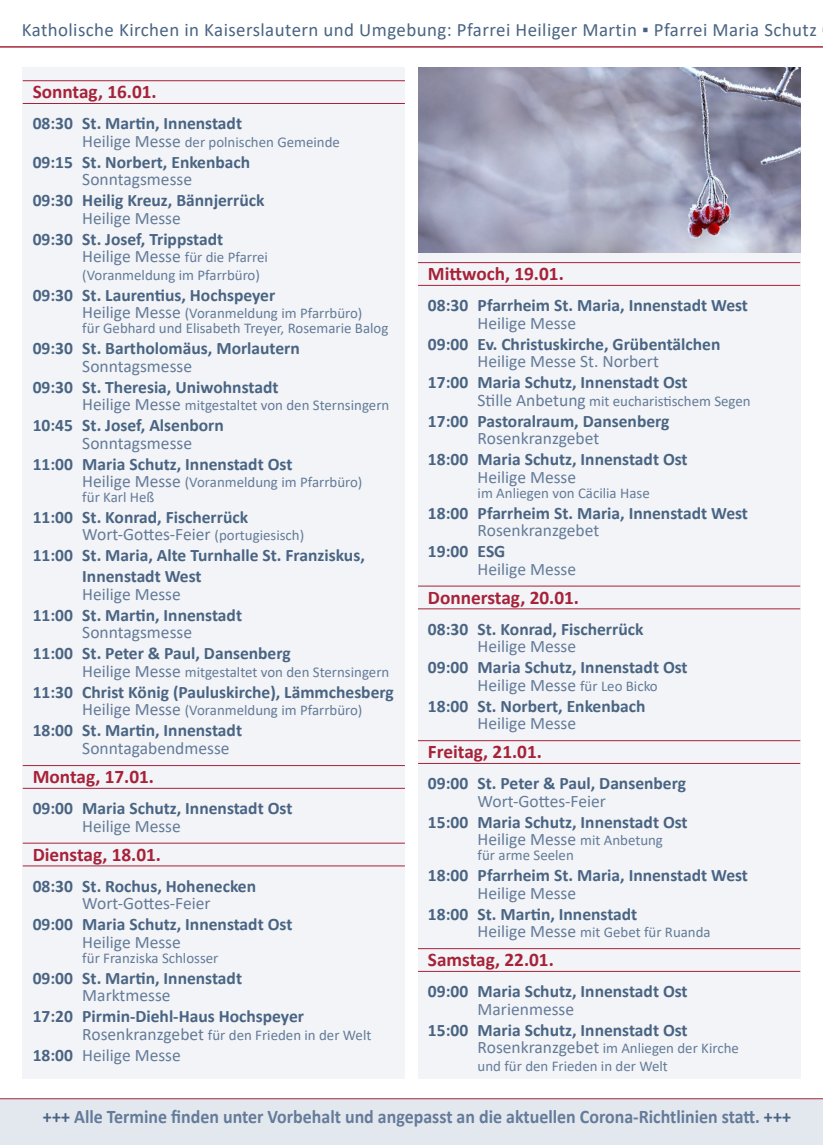
<style>
.page{position:relative;width:823px;height:1145px;background:#fff}
.page>*{position:absolute;margin:0;border:0;box-sizing:border-box;transform-origin:0 0}
.TagDatum{font:700 19.25px "Calibri";color:#a72239}
.t1{font:700 19.25px "Calibri";color:#647b99;scale:.93 1}
.t2{font:18.9px "Calibri";letter-spacing:.02em;color:#496483}
.Uhrzeit_Kirche{font:700 17.5px/21px "Calibri";color:#496483}
.Messe{font:17.5px "Calibri";color:#647b99}
.Uhrzeit_Kirche-2{font:17.5px "Calibri";color:#647b99}
.Messe-2{font:14.88px "Calibri";color:#647b99}
.Zusatztext{font:14.88px "Calibri";color:#647b99}
.s1{font-size:17.5px}
.s2{font-size:14.88px}
.s3{font-weight:700;color:#496483}
.s4{color:#496483}
</style>
<div class="page">
<div style="left:23px;top:67px;width:382px;height:1011px;background:#f2f4f7"></div>
<div style="left:418px;top:67px;width:382px;height:1011px;background:#f2f4f7"></div>
<hr style="left:23px;top:80px;width:382px;height:1px;background:#a72239">
<hr style="left:23px;top:103px;width:382px;height:1px;background:#a72239">
<hr style="left:23px;top:765px;width:382px;height:1px;background:#a72239">
<hr style="left:23px;top:788px;width:382px;height:1px;background:#a72239">
<hr style="left:23px;top:843px;width:382px;height:1px;background:#a72239">
<hr style="left:23px;top:866px;width:382px;height:1px;background:#a72239">
<hr style="left:418px;top:262px;width:382px;height:1px;background:#a72239">
<hr style="left:418px;top:285px;width:382px;height:1px;background:#a72239">
<hr style="left:418px;top:586px;width:382px;height:1px;background:#a72239">
<hr style="left:418px;top:609px;width:382px;height:1px;background:#a72239">
<hr style="left:418px;top:740px;width:382px;height:1px;background:#a72239">
<hr style="left:418px;top:763px;width:382px;height:1px;background:#a72239">
<hr style="left:418px;top:948px;width:382px;height:1px;background:#a72239">
<hr style="left:418px;top:971px;width:382px;height:1px;background:#a72239">
<div style="left:0;top:1099px;width:823px;height:46px;background:#e3e8ef"></div>
<hr style="left:0;top:1098px;width:823px;height:1px;background:#a72239">
<hr style="left:0;top:47px;width:823px;height:1px;background:#a72239">
<img style="left:418px;top:67px;width:382px;height:186px">
<p class="t2" style="left:22px;top:17px;width:796px">Katholische Kirchen in Kaiserslautern und Umgebung: Pfarrei Heiliger Martin ▪ Pfarrei Maria Schutz</p>
<p class="TagDatum" style="left:33px;top:78px;width:125px">Sonntag, 16.01.</p>
<p class="Uhrzeit_Kirche" style="left:33px;top:113px;width:211px">08:30 St. Martin, Innenstadt</p>
<p class="Messe-2" style="left:82px;top:131px;width:259px"><span class="s1">Heilige Messe</span> der polnischen Gemeinde</p>
<p class="Uhrzeit_Kirche" style="left:33px;top:151px;width:219px">09:15 St. Norbert, Enkenbach</p>
<p class="Messe" style="left:82px;top:167px;width:111px">Sonntagsmesse</p>
<p class="Uhrzeit_Kirche" style="left:33px;top:190px;width:233px">09:30 Heilig Kreuz, Bännjerrück</p>
<p class="Messe" style="left:82px;top:206px;width:100px">Heilige Messe</p>
<p class="Uhrzeit_Kirche" style="left:33px;top:228px;width:192px">09:30 St. Josef, Trippstadt</p>
<p class="Messe-2" style="left:82px;top:247px;width:187px"><span class="s1">Heilige Messe</span> für die Pfarrei</p>
<p class="Messe-2" style="left:82px;top:264px;width:179px">(Voranmeldung im Pfarrbüro)</p>
<p class="Uhrzeit_Kirche" style="left:33px;top:284px;width:244px">09:30 St. Laurentius, Hochspeyer</p>
<p class="Messe-2" style="left:82px;top:303px;width:282px"><span class="s1">Heilige Messe</span> (Voranmeldung im Pfarrbüro)</p>
<p class="Zusatztext" style="left:82px;top:318px;width:307px">für Gebhard und Elisabeth Treyer, Rosemarie Balog</p>
<p class="Uhrzeit_Kirche" style="left:33px;top:338px;width:269px">09:30 St. Bartholomäus, Morlautern</p>
<p class="Messe" style="left:82px;top:354px;width:111px">Sonntagsmesse</p>
<p class="Uhrzeit_Kirche" style="left:33px;top:376px;width:247px">09:30 St. Theresia, Uniwohnstadt</p>
<p class="Messe-2" style="left:82px;top:395px;width:308px"><span class="s1">Heilige Messe</span> mitgestaltet von den Sternsingern</p>
<p class="Uhrzeit_Kirche" style="left:33px;top:415px;width:193px">10:45 St. Josef, Alsenborn</p>
<p class="Messe" style="left:82px;top:431px;width:111px">Sonntagsmesse</p>
<p class="Uhrzeit_Kirche" style="left:33px;top:453px;width:261px">11:00 Maria Schutz, Innenstadt Ost</p>
<p class="Messe-2" style="left:82px;top:472px;width:282px"><span class="s1">Heilige Messe</span> (Voranmeldung im Pfarrbüro)</p>
<p class="Zusatztext" style="left:82px;top:487px;width:73px">für Karl Heß</p>
<p class="Uhrzeit_Kirche" style="left:33px;top:506px;width:217px">11:00 St. Konrad, Fischerrück</p>
<p class="Messe" style="left:82px;top:523px;width:223px">Wort-Gottes-Feier <span class="s2">(portugiesisch)</span></p>
<p class="Uhrzeit_Kirche" style="left:82px;top:545px;width:284px;text-indent:-50px">11:00 St. Maria, Alte Turnhalle St. Franziskus,<br>Innenstadt West</p>
<p class="Messe" style="left:82px;top:582px;width:100px">Heilige Messe</p>
<p class="Uhrzeit_Kirche" style="left:33px;top:604px;width:211px">11:00 St. Martin, Innenstadt</p>
<p class="Messe" style="left:82px;top:621px;width:111px">Sonntagsmesse</p>
<p class="Uhrzeit_Kirche" style="left:33px;top:643px;width:259px">11:00 St. Peter &amp; Paul, Dansenberg</p>
<p class="Messe-2" style="left:82px;top:662px;width:308px"><span class="s1">Heilige Messe</span> mitgestaltet von den Sternsingern</p>
<p class="Uhrzeit_Kirche" style="left:33px;top:681px;width:362px">11:30 Christ König (Pauluskirche), Lämmchesberg</p>
<p class="Messe-2" style="left:82px;top:700px;width:282px"><span class="s1">Heilige Messe</span> (Voranmeldung im Pfarrbüro)</p>
<p class="Uhrzeit_Kirche" style="left:33px;top:720px;width:211px">18:00 St. Martin, Innenstadt</p>
<p class="Messe" style="left:82px;top:736px;width:149px">Sonntagabendmesse</p>
<p class="TagDatum" style="left:33px;top:763px;width:123px">Montag, 17.01.</p>
<p class="Uhrzeit_Kirche" style="left:33px;top:798px;width:261px">09:00 Maria Schutz, Innenstadt Ost</p>
<p class="Messe" style="left:82px;top:814px;width:100px">Heilige Messe</p>
<p class="TagDatum" style="left:33px;top:841px;width:130px">Dienstag, 18.01.</p>
<p class="Uhrzeit_Kirche" style="left:33px;top:875px;width:225px">08:30 St. Rochus, Hohenecken</p>
<p class="Messe" style="left:82px;top:891px;width:130px">Wort-Gottes-Feier</p>
<p class="Uhrzeit_Kirche" style="left:33px;top:914px;width:261px">09:00 Maria Schutz, Innenstadt Ost</p>
<p class="Messe" style="left:82px;top:930px;width:100px">Heilige Messe</p>
<p class="Messe-2" style="left:82px;top:947px;width:138px">für Franziska Schlosser</p>
<p class="Uhrzeit_Kirche" style="left:33px;top:967px;width:211px">09:00 St. Martin, Innenstadt</p>
<p class="Messe" style="left:82px;top:983px;width:90px">Marktmesse</p>
<p class="Uhrzeit_Kirche" style="left:33px;top:1006px;width:273px">17:20 Pirmin-Diehl-Haus Hochspeyer</p>
<p class="Messe-2" style="left:82px;top:1024px;width:290px"><span class="s1">Rosenkranzgebet</span> für den Frieden in der Welt</p>
<p class="Uhrzeit_Kirche-2" style="left:33px;top:1043px;width:150px"><span class="s3">18:00</span> Heilige Messe</p>
<p class="TagDatum" style="left:428px;top:260px;width:137px">Mittwoch, 19.01.</p>
<p class="Uhrzeit_Kirche" style="left:428px;top:295px;width:321px">08:30 Pfarrheim St. Maria, Innenstadt West</p>
<p class="Messe" style="left:477px;top:311px;width:100px">Heilige Messe</p>
<p class="Uhrzeit_Kirche" style="left:428px;top:333px;width:294px">09:00 Ev. Christuskirche, Grübentälchen</p>
<p class="Messe" style="left:477px;top:349px;width:183px">Heilige Messe St. Norbert</p>
<p class="Uhrzeit_Kirche" style="left:428px;top:372px;width:261px">17:00 Maria Schutz, Innenstadt Ost</p>
<p class="Messe-2" style="left:477px;top:390px;width:274px"><span class="s1">Stille Anbetung</span> mit eucharistischem Segen</p>
<p class="Uhrzeit_Kirche" style="left:428px;top:410px;width:243px">17:00 Pastoralraum, Dansenberg</p>
<p class="Messe" style="left:477px;top:426px;width:123px">Rosenkranzgebet</p>
<p class="Uhrzeit_Kirche" style="left:428px;top:449px;width:261px">18:00 Maria Schutz, Innenstadt Ost</p>
<p class="Messe" style="left:477px;top:465px;width:100px">Heilige Messe</p>
<p class="Zusatztext" style="left:477px;top:482px;width:174px">im Anliegen von Cäcilia Hase</p>
<p class="Uhrzeit_Kirche" style="left:428px;top:502px;width:321px">18:00 Pfarrheim St. Maria, Innenstadt West</p>
<p class="Messe" style="left:477px;top:518px;width:123px">Rosenkranzgebet</p>
<p class="Uhrzeit_Kirche" style="left:428px;top:540px;width:79px">19:00 ESG</p>
<p class="Messe" style="left:477px;top:557px;width:100px">Heilige Messe</p>
<p class="TagDatum" style="left:428px;top:584px;width:152px">Donnerstag, 20.01.</p>
<p class="Uhrzeit_Kirche" style="left:428px;top:618px;width:217px">08:30 St. Konrad, Fischerrück</p>
<p class="Messe" style="left:477px;top:634px;width:100px">Heilige Messe</p>
<p class="Uhrzeit_Kirche" style="left:428px;top:657px;width:261px">09:00 Maria Schutz, Innenstadt Ost</p>
<p class="Messe" style="left:477px;top:673px;width:182px">Heilige Messe <span class="s2">für Leo Bicko</span></p>
<p class="Uhrzeit_Kirche" style="left:428px;top:695px;width:219px">18:00 St. Norbert, Enkenbach</p>
<p class="Messe" style="left:477px;top:711px;width:100px">Heilige Messe</p>
<p class="TagDatum" style="left:428px;top:738px;width:115px">Freitag, 21.01.</p>
<p class="Uhrzeit_Kirche" style="left:428px;top:773px;width:259px">09:00 St. Peter &amp; Paul, Dansenberg</p>
<p class="Messe" style="left:477px;top:789px;width:130px">Wort-Gottes-Feier</p>
<p class="Uhrzeit_Kirche" style="left:428px;top:811px;width:261px">15:00 Maria Schutz, Innenstadt Ost</p>
<p class="Messe" style="left:477px;top:827px;width:187px">Heilige Messe <span class="s2">mit Anbetung</span></p>
<p class="Zusatztext" style="left:477px;top:845px;width:98px">für arme Seelen</p>
<p class="Uhrzeit_Kirche" style="left:428px;top:865px;width:321px">18:00 Pfarrheim St. Maria, Innenstadt West</p>
<p class="Messe" style="left:477px;top:881px;width:100px">Heilige Messe</p>
<p class="Uhrzeit_Kirche" style="left:428px;top:903px;width:211px">18:00 St. Martin, Innenstadt</p>
<p class="Messe-2" style="left:477px;top:922px;width:234px"><span class="s1">Heilige Messe</span> mit Gebet für Ruanda</p>
<p class="TagDatum" style="left:428px;top:946px;width:127px">Samstag, 22.01.</p>
<p class="Uhrzeit_Kirche" style="left:428px;top:981px;width:261px">09:00 Maria Schutz, Innenstadt Ost</p>
<p class="Messe" style="left:477px;top:997px;width:98px">Marienmesse</p>
<p class="Uhrzeit_Kirche" style="left:428px;top:1019px;width:261px">15:00 Maria Schutz, Innenstadt Ost</p>
<p class="Messe-2" style="left:477px;top:1038px;width:263px"><span class="s1">Rosenkranzgebet</span> im Anliegen der Kirche</p>
<p class="Messe-2" style="left:477px;top:1055px;width:192px">und für den Frieden in der Welt</p>
<p class="t1" style="left:43px;top:1103px;width:806px"><span class="s4">+++</span> Alle Termine finden unter Vorbehalt und angepasst an die aktuellen Corona-Richtlinien statt. <span class="s4">+++</span></p>
</div>
